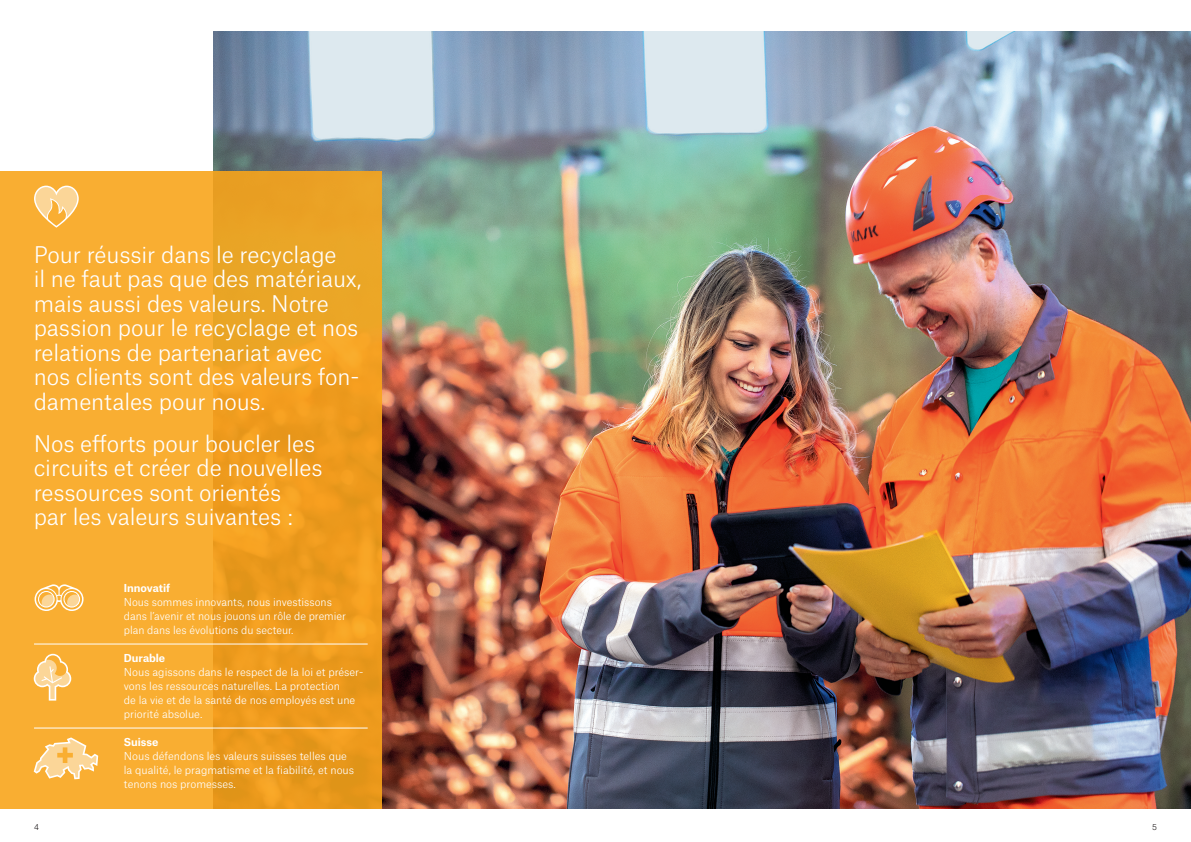
<style>
.page{position:relative;width:1191px;height:842px;background:#fff}
.page>*{position:absolute;margin:0;border:0;box-sizing:border-box;transform-origin:0 0}
.t1{font:300 22px/24.5px "Atlas Grotesk";letter-spacing:-.005em;color:#fff}
.t2{font:300 10.5px/14px "Atlas Grotesk";color:#fff}
.t3{font:700 10.5px "Atlas Grotesk";color:#fff}
.t4{font:300 8px "Atlas Grotesk";color:#231f20}
</style>
<div class="page">
<img style="left:214px;top:31px;width:977px;height:778px">
<div style="left:0;top:172px;width:382px;height:637px;background:linear-gradient(to right,#fcb338,#eb9b1e)"></div>
<svg style="left:34px;top:186px;width:45px;height:42px;background:#fac978"></svg>
<svg style="left:35px;top:584px;width:49px;height:27px"></svg>
<svg style="left:34px;top:737px;width:64px;height:42px;background:#fac977"></svg>
<hr style="left:34px;top:643px;width:334px;height:1px;background:#fff">
<hr style="left:34px;top:727px;width:334px;height:1px;background:#fff">
<svg style="left:34px;top:654px;width:37px;height:47px;background:#fac773"></svg>
<h1 class="t1" style="left:34px;top:240px;width:329px">Pour réussir dans le recyclage<br>il ne faut pas que des matériaux, mais aussi des valeurs. Notre passion pour le recyclage et nos relations de partenariat avec nos clients sont des valeurs fon&shy;damentales pour nous.</h1>
<h1 class="t1" style="left:34px;top:429px;width:290px">Nos efforts pour boucler les circuits et créer de nouvelles ressources sont orientés<br>par les valeurs suivantes :</h1>
<p class="t3" style="left:124px;top:579px;width:48px">Innovatif</p>
<p class="t2" style="left:124px;top:594px;width:224px">Nous sommes innovants, nous investissons dans l’avenir et nous jouons un rôle de premier plan dans les évolutions du secteur.</p>
<p class="t3" style="left:124px;top:649px;width:43px">Durable</p>
<p class="t2" style="left:124px;top:664px;width:241px">Nous agissons dans le respect de la loi et préser&shy;vons les ressources naturelles. La protection<br>de la vie et de la santé de nos employés est une priorité absolue.</p>
<p class="t3" style="left:124px;top:733px;width:36px">Suisse</p>
<p class="t2" style="left:124px;top:748px;width:232px">Nous défendons les valeurs suisses telles que la qualité, le pragmatisme et la fiabilité, et nous tenons nos promesses.</p>
<p class="t4" style="left:34px;top:820px;width:6px">4</p>
<p class="t4" style="left:1152px;top:820px;width:6px">5</p>
</div>
